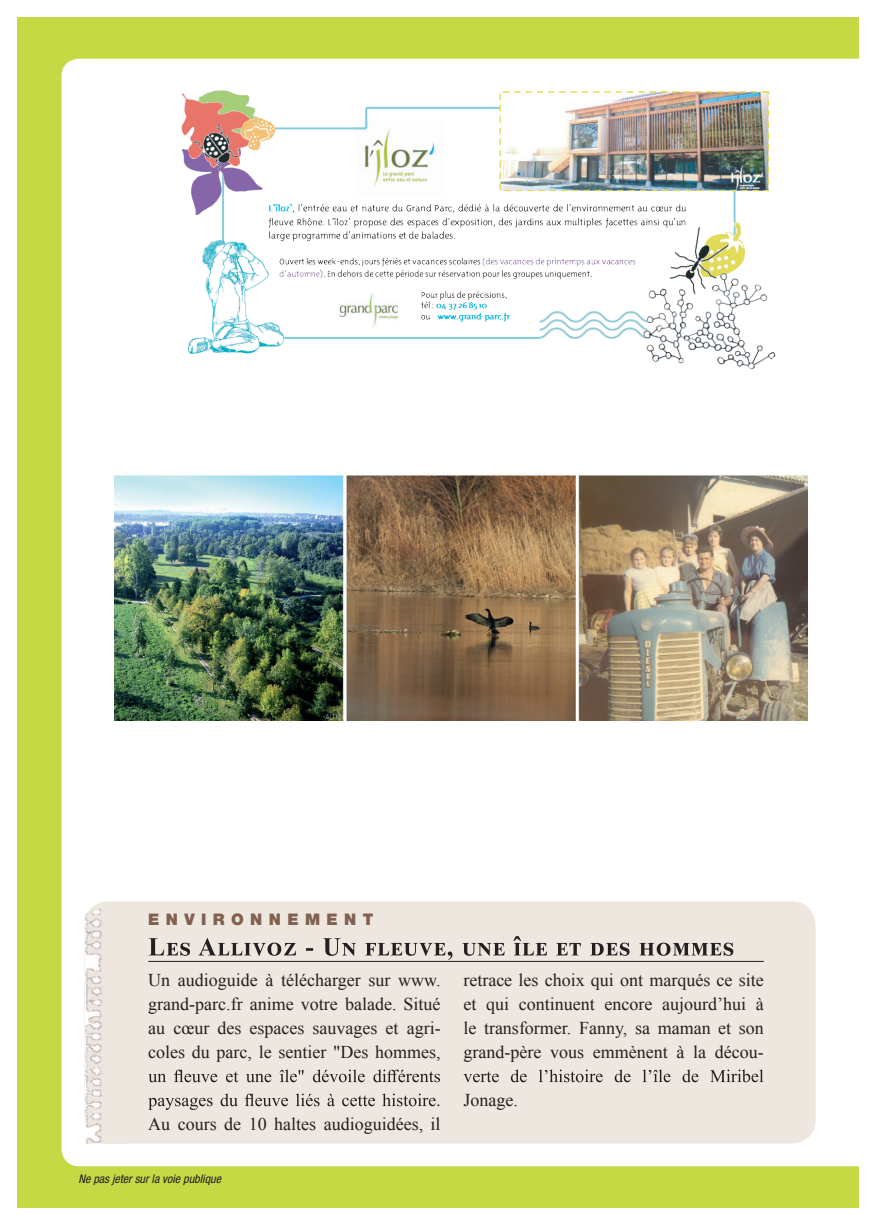
<style>
.page{position:relative;width:876px;height:1225px;background:#fff}
.page>*{position:absolute;margin:0;border:0;box-sizing:border-box;transform-origin:0 0}
.t1{font:18px/24px "Times New Roman";color:#231f20;text-align:justify}
.t2{font:900 16px "Helvetica Neue LT Std";letter-spacing:.4em;color:#81604f}
.t3{font:italic condensed 12px "Helvetica Neue LT Std";color:#231f20}
</style>
<div class="page">
<div style="left:17px;top:17px;width:842px;height:1191px;background:#c4d944"></div>
<hr style="left:859px;top:17px;width:1px;height:1191px;background:#c4d944">
<div style="left:62px;top:59px;width:797px;height:1107px;background:#fff"></div>
<div style="left:84px;top:901px;width:732px;height:242px;background:#eee7df;border-radius:24px"></div>
<hr style="left:148px;top:961px;width:616px;height:1px;background:#231f20">
<svg style="left:149px;top:938px;width:164px;height:17px"></svg>
<svg style="left:323px;top:936px;width:410px;height:24px"></svg>
<svg style="left:148px;top:1069px;width:292px;height:13px"></svg>
<svg style="left:148px;top:1093px;width:291px;height:17px"></svg>
<svg style="left:463px;top:1069px;width:300px;height:13px"></svg>
<img style="left:85px;top:908px;width:18px;height:235px">
<img style="left:115px;top:339px;width:693px;height:381px">
<img style="left:107px;top:88px;width:669px;height:283px">
<p class="t2" style="left:148px;top:910px;width:227px">ENVIRONNEMENT</p>
<p class="t1" style="left:148px;top:967px;width:294px">Un audioguide à télécharger sur www. grand-parc.fr anime votre balade. Situé au cœur des espaces sauvages et agri&shy;coles du parc, le sentier "Des hommes,</p>
<p class="t1" style="left:148px;top:1111px;width:294px">Au cours de 10 haltes audioguidées, il</p>
<p class="t3" style="left:79px;top:1171px;width:144px">Ne pas jeter sur la voie publique</p>
<p class="t1" style="left:463px;top:967px;width:302px">retrace les choix qui ont marqués ce site et qui continuent encore aujourd’hui à le transformer. Fanny, sa maman et son grand-père vous emmènent à la décou-</p>
<p class="t1" style="left:463px;top:1087px;width:56px">Jonage.</p>
</div>
